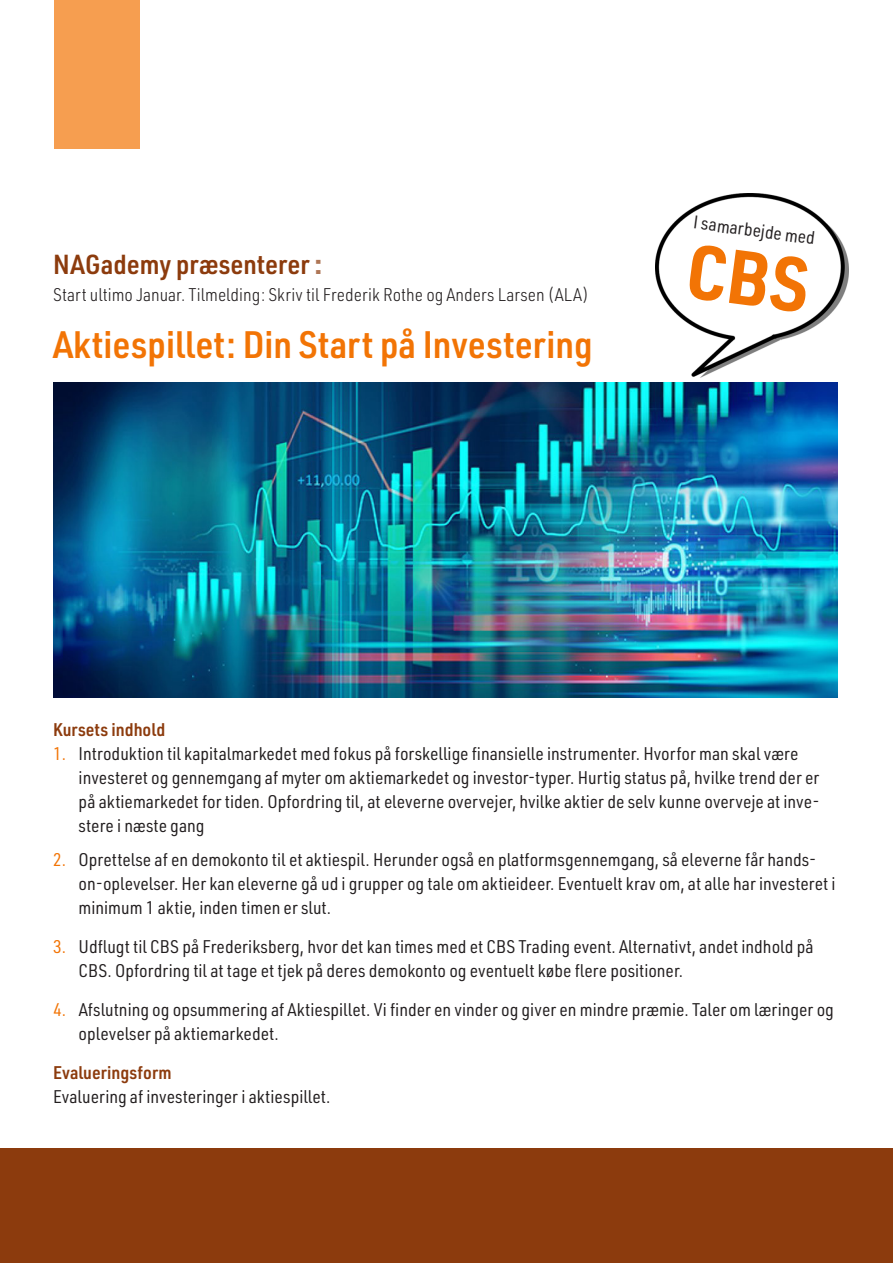
<style>
.page{position:relative;width:893px;height:1263px;background:#fff}
.page>*{position:absolute;margin:0;border:0;box-sizing:border-box;transform-origin:0 0}
.t1{font:600 37.5px "URWDIN Semi Cond";color:#f27405}
.t2{font:600 27px "URWDIN Semi Cond";color:#8c3b0d}
.t3{font:18px/24px "URWDIN Semi Cond";color:#231f20}
.t4{font:300 18px "URWDIN Semi Cond";color:#231f20}
.t5{font:600 18px "URWDIN Semi Cond";color:#8c3b0d}
.s1{font-weight:900;color:#ae7656}
.s2{color:#f27405}
</style>
<div class="page">
<div style="left:0;top:1148px;width:893px;height:115px;background:#8c3b0d"></div>
<div style="left:54px;top:0;width:85px;height:149px;background:#f69e50"></div>
<img style="left:655px;top:194px;width:194px;height:184px">
<img style="left:54px;top:383px;width:783px;height:314px">
<svg style="left:688px;top:244px;width:122px;height:69px"></svg>
<p class="t2" style="left:53px;top:247px;width:270px">NAGademy præsenterer <span class="s1">:</span></p>
<p class="t4" style="left:53px;top:283px;width:537px">Start ultimo Januar. Tilmelding: Skriv til Frederik Rothe og Anders Larsen (ALA)</p>
<p class="t1" style="left:53px;top:320px;width:541px">Aktiespillet: Din Start på Investering</p>
<p class="t3" style="left:695px;top:210px;width:124px;rotate:7deg">I samarbejde med</p>
<p class="t5" style="left:53px;top:717px;width:114px">Kursets indhold</p>
<p class="t3" style="left:53px;top:741px;width:747px"><span class="s2">1.</span> Introduktion til kapitalmarkedet med fokus på forskellige finansielle instrumenter. Hvorfor man skal være</p>
<p class="t3" style="left:79px;top:765px;width:742px">investeret og gennemgang af myter om aktiemarkedet og investor-typer. Hurtig status på, hvilke trend der er på aktiemarkedet for tiden. Opfordring til, at eleverne overvejer, hvilke aktier de selv kunne overveje at inve‑ stere i næste gang</p>
<p class="t3" style="left:79px;top:847px;width:758px;text-indent:-26px"><span class="s2">2.</span> Oprettelse af en demokonto til et aktiespil. Herunder også en platformsgennemgang, så eleverne får hands&shy;on-oplevelser. Her kan eleverne gå ud i grupper og tale om aktieideer. Eventuelt krav om, at alle har investeret i minimum 1 aktie, inden timen er slut.</p>
<p class="t3" style="left:79px;top:934px;width:736px;text-indent:-26px"><span class="s2">3.</span> Udflugt til CBS på Frederiksberg, hvor det kan times med et CBS Trading event. Alternativt, andet indhold på<br>CBS. Opfordring til at tage et tjek på deres demokonto og eventuelt købe flere positioner.</p>
<p class="t3" style="left:79px;top:997px;width:757px;text-indent:-26px"><span class="s2">4.</span> Afslutning og opsummering af Aktiespillet. Vi finder en vinder og giver en mindre præmie. Taler om læringer og oplevelser på aktiemarkedet.</p>
<p class="t5" style="left:53px;top:1061px;width:120px">Evalueringsform</p>
<p class="t3" style="left:53px;top:1084px;width:279px">Evaluering af investeringer i aktiespillet.</p>
</div>
